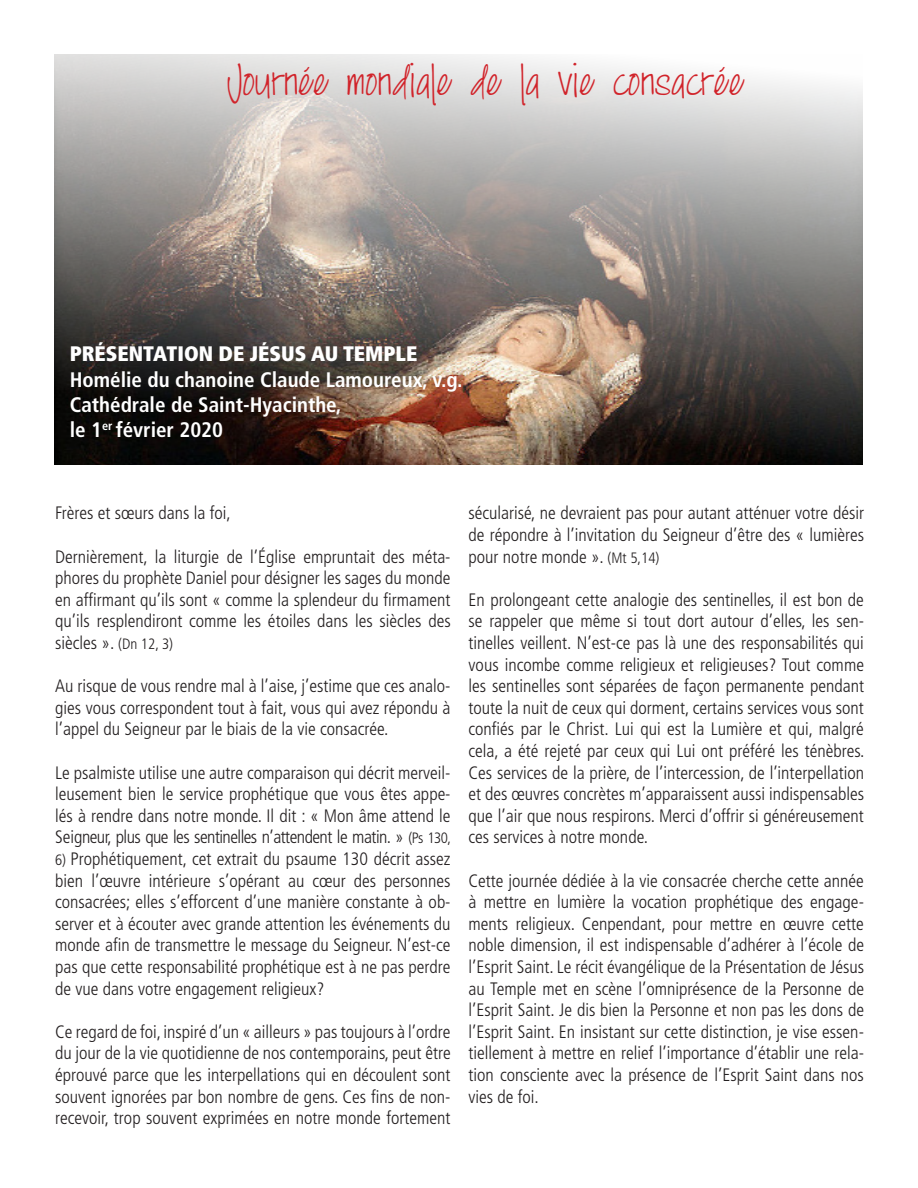
<style>
.page{position:relative;width:918px;height:1188px;background:#fff}
.page>*{position:absolute;margin:0;border:0;box-sizing:border-box;transform-origin:0 0}
.t1{font:36px "DJB Angel Baby";color:#d1232a}
.t2{font:700 condensed 21px/25.2px "Frutiger LT Std";color:#fff}
.t3{font:300 condensed 18px/21.6px "Frutiger LT Std";color:#231f20;text-align:justify}
.s1{font-weight:900}
.s2{font-size:15px}
</style>
<div class="page">
<img style="left:54px;top:54px;width:809px;height:411px">
<p class="t1" style="left:228px;top:61px;width:519px">Journée mondiale de la vie consacrée</p>
<p class="t2" style="left:70px;top:342px;width:394px"><span class="s1">PRÉSENTATION DE JÉSUS AU TEMPLE<br></span>Homélie du chanoine Claude Lamoureux, v.g.<br>Cathédrale de Saint-Hyacinthe,<br>le 1<sup>er</sup> février 2020</p>
<p class="t3" style="left:55px;top:503px;width:177px">Frères et sœurs dans la foi,</p>
<p class="t3" style="left:55px;top:546px;width:397px">Dernièrement, la liturgie de l’Église empruntait des méta&shy;phores du prophète Daniel pour désigner les sages du monde en affirmant qu’ils sont « comme la splendeur du firmament qu’ils resplendiront comme les étoiles dans les siècles des siècles ». <span class="s2">(Dn 12, 3)</span></p>
<p class="t3" style="left:55px;top:676px;width:397px">Au risque de vous rendre mal à l’aise, j’estime que ces analo&shy;gies vous correspondent tout à fait, vous qui avez répondu à l’appel du Seigneur par le biais de la vie consacrée.</p>
<p class="t3" style="left:55px;top:762px;width:397px">Le psalmiste utilise une autre comparaison qui décrit merveil&shy;leusement bien le service prophétique que vous êtes appe&shy;lés à rendre dans notre monde. Il dit : « Mon âme attend le Seigneur, plus que les sentinelles n’attendent le matin. » <span class="s2">(Ps 130,</span></p>
<p class="t3" style="left:55px;top:848px;width:397px"><span class="s2">6)</span> Prophétiquement, cet extrait du psaume 130 décrit assez bien l’œuvre intérieure s’opérant au cœur des personnes consacrées; elles s’efforcent d’une manière constante à ob&shy;server et à écouter avec grande attention les événements du monde afin de transmettre le message du Seigneur. N’est-ce pas que cette responsabilité prophétique est à ne pas perdre de vue dans votre engagement religieux?</p>
<p class="t3" style="left:55px;top:1021px;width:397px">Ce regard de foi, inspiré d’un « ailleurs » pas toujours à l’ordre du jour de la vie quotidienne de nos contemporains, peut être éprouvé parce que les interpellations qui en découlent sont souvent ignorées par bon nombre de gens. Ces fins de non&shy;recevoir, trop souvent exprimées en notre monde fortement</p>
<p class="t3" style="left:469px;top:503px;width:397px">sécularisé, ne devraient pas pour autant atténuer votre désir de répondre à l’invitation du Seigneur d’être des « lumières pour notre monde ». <span class="s2">(Mt 5,14)</span></p>
<p class="t3" style="left:469px;top:589px;width:397px">En prolongeant cette analogie des sentinelles, il est bon de se rappeler que même si tout dort autour d’elles, les sen&shy;tinelles veillent. N’est-ce pas là une des responsabilités qui vous incombe comme religieux et religieuses? Tout comme les sentinelles sont séparées de façon permanente pendant toute la nuit de ceux qui dorment, certains services vous sont confiés par le Christ. Lui qui est la Lumière et qui, malgré cela, a été rejeté par ceux qui Lui ont préféré les ténèbres.<br>Ces services de la prière, de l’intercession, de l’interpellation et des œuvres concrètes m’apparaissent aussi indispensables que l’air que nous respirons. Merci d’offrir si généreusement ces services à notre monde.</p>
<p class="t3" style="left:469px;top:870px;width:397px">Cette journée dédiée à la vie consacrée cherche cette année à mettre en lumière la vocation prophétique des engage&shy;ments religieux. Cenpendant, pour mettre en œuvre cette noble dimension, il est indispensable d’adhérer à l’école de l’Esprit Saint. Le récit évangélique de la Présentation de Jésus au Temple met en scène l’omniprésence de la Personne de l’Esprit Saint. Je dis bien la Personne et non pas les dons de l’Esprit Saint. En insistant sur cette distinction, je vise essen&shy;tiellement à mettre en relief l’importance d’établir une rela&shy;tion consciente avec la présence de l’Esprit Saint dans nos vies de foi.</p>
</div>
